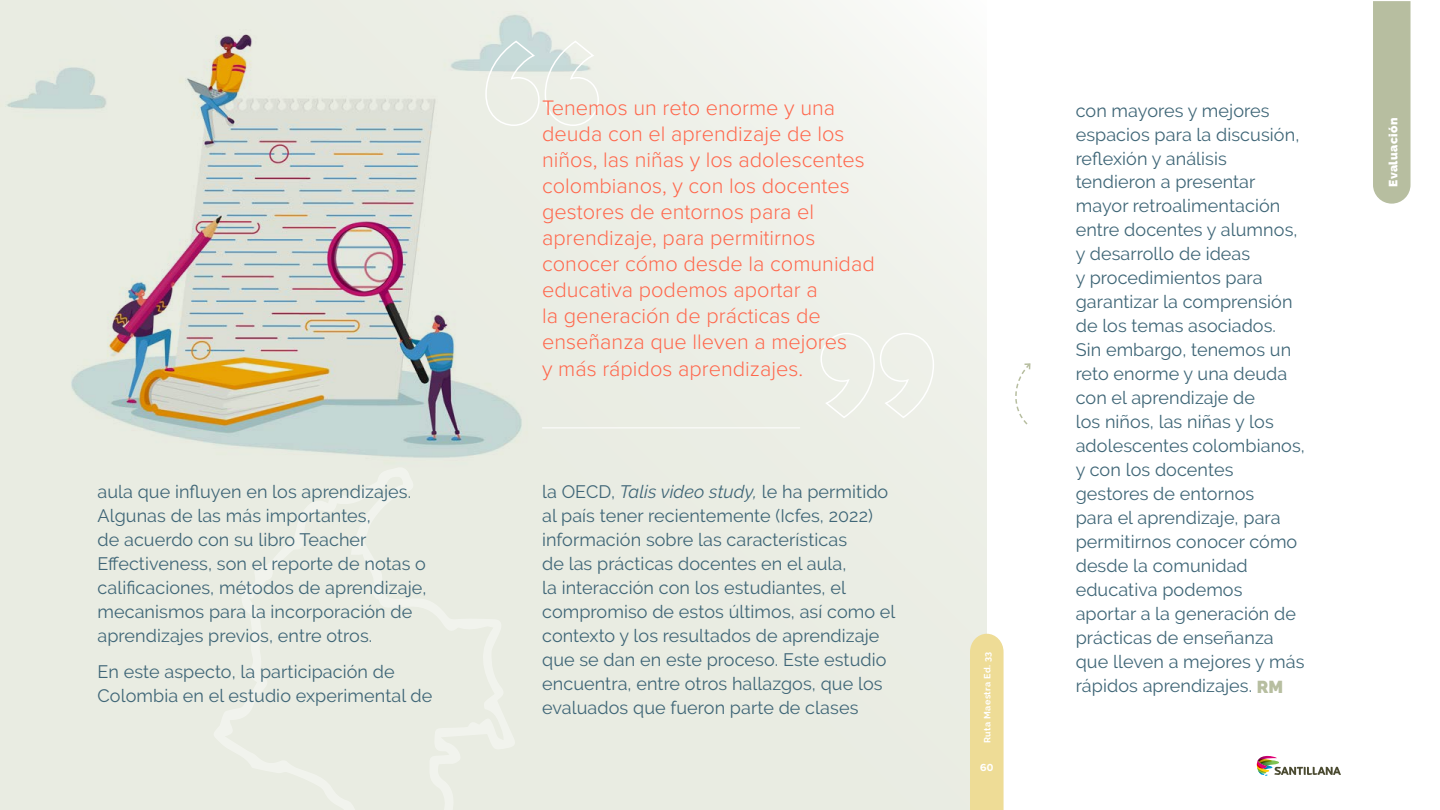
<style>
.page{position:relative;width:1440px;height:810px;background:#fff}
.page>*{position:absolute;margin:0;border:0;box-sizing:border-box;transform-origin:0 0}
.t1{font:300 21.75px/26.1px "Proxima Nova";color:#ff674c}
.t2{font:18px/24px "Raleway";letter-spacing:.005em;color:#3f6677}
.t3{font:900 12px "Raleway";letter-spacing:.04em;color:#fff}
.t4{font:700 10.65px "Proxima Nova";color:#fff}
.t5{font:700 9px "Raleway";letter-spacing:.04em;color:#fff}
.s1{font-style:italic}
.s2{font-weight:900;font-size:17.25px;color:#b7bea0}
</style>
<div class="page">
<div style="left:0;top:0;width:987px;height:810px;background:#e9ece2"></div>
<svg style="left:214px;top:490px;width:301px;height:320px"></svg>
<img style="left:7px;top:15px;width:624px;height:475px">
<svg style="left:485px;top:40px;width:115px;height:87px"></svg>
<svg style="left:820px;top:333px;width:114px;height:85px"></svg>
<hr style="left:542px;top:428px;width:258px;height:1px;background:#fff">
<svg style="left:1256px;top:755px;width:85px;height:21px"></svg>
<div style="left:1373px;top:1px;width:38px;height:203px;background:#b7bea0"></div>
<div style="left:970px;top:634px;width:34px;height:176px;background:#eedc96"></div>
<svg style="left:1015px;top:363px;width:16px;height:62px"></svg>
<p class="t2" style="left:97px;top:480px;width:331px">aula que influyen en los aprendizajes.<br>Algunas de las más importantes,<br>de acuerdo con su libro Teacher Effectiveness, son el reporte de notas o calificaciones, métodos de aprendizaje, mecanismos para la incorporación de aprendizajes previos, entre otros.</p>
<p class="t2" style="left:97px;top:660px;width:336px">En este aspecto, la participación de<br>Colombia en el estudio experimental de</p>
<p class="t1" style="left:542px;top:93px;width:334px">Tenemos un reto enorme y una deuda con el aprendizaje de los niños, las niñas y los adolescentes colombianos, y con los docentes gestores de entornos para el aprendizaje, para permitirnos conocer cómo desde la comunidad educativa podemos aportar a<br>la generación de prácticas de enseñanza que lleven a mejores<br>y más rápidos aprendizajes.</p>
<p class="t2" style="left:542px;top:480px;width:355px">la OECD, <span class="s1">Talis video study,</span> le ha permitido al país tener recientemente (Icfes, 2022) información sobre las características<br>de las prácticas docentes en el aula,<br>la interacción con los estudiantes, el compromiso de estos últimos, así como el contexto y los resultados de aprendizaje que se dan en este proceso. Este estudio encuentra, entre otros hallazgos, que los evaluados que fueron parte de clases</p>
<p class="t5" style="left:982px;top:743px;width:92px;rotate:-90deg">Ruta Maestra Ed. 33</p>
<p class="t4" style="left:980px;top:759px;width:15px">60</p>
<p class="t2" style="left:1076px;top:98px;width:231px">con mayores y mejores espacios para la discusión, reflexión y análisis tendieron a presentar mayor retroalimentación entre docentes y alumnos, y desarrollo de ideas<br>y procedimientos para garantizar la comprensión de los temas asociados.<br>Sin embargo, tenemos un reto enorme y una deuda con el aprendizaje de<br>los niños, las niñas y los adolescentes colombianos, y con los docentes gestores de entornos<br>para el aprendizaje, para permitirnos conocer cómo desde la comunidad educativa podemos aportar a la generación de prácticas de enseñanza que lleven a mejores y más rápidos aprendizajes. <span class="s2">RM</span></p>
<p class="t3" style="left:1386px;top:187px;width:71px;rotate:-90deg">Evaluación</p>
</div>
